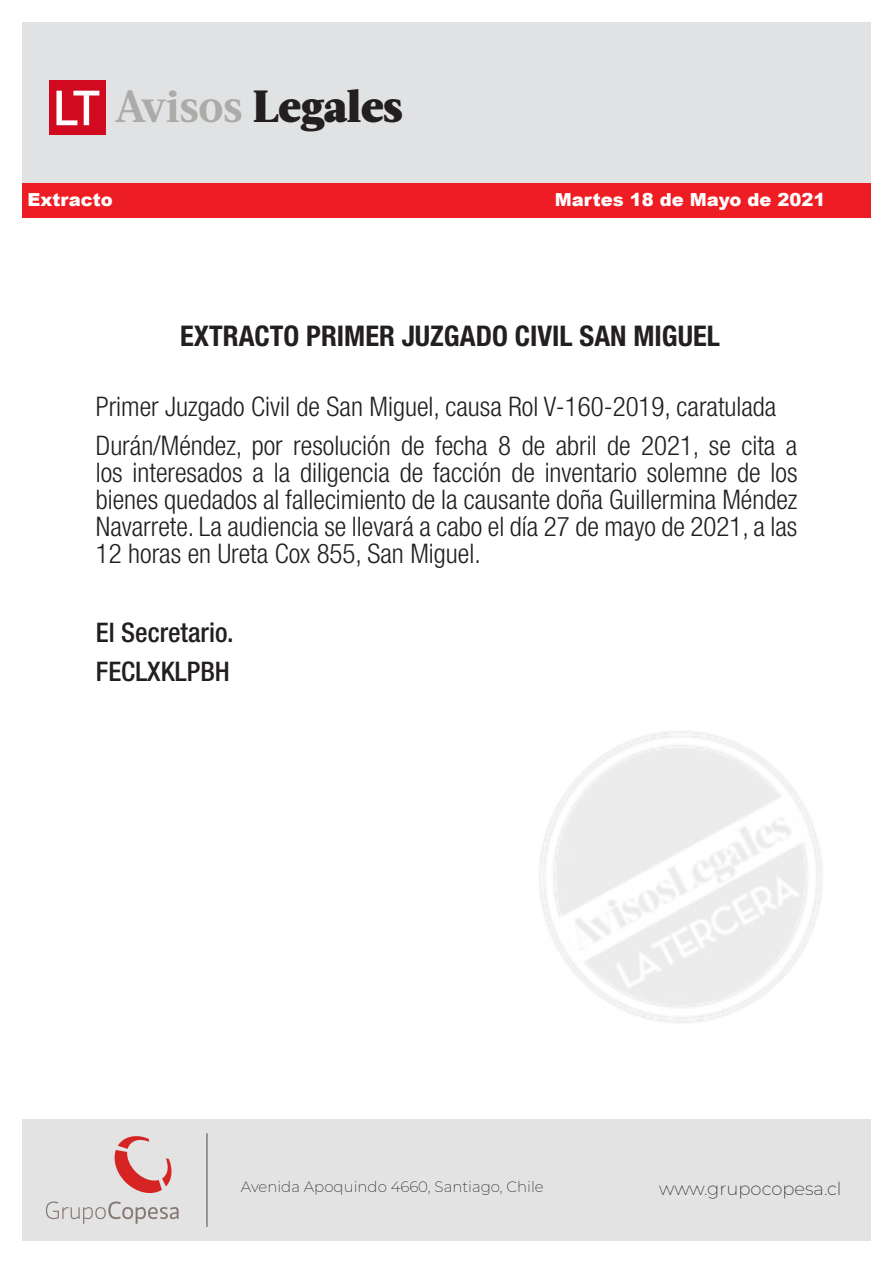
<style>
.page{position:relative;width:893px;height:1263px;background:#fff}
.page>*{position:absolute;margin:0;border:0;box-sizing:border-box;transform-origin:0 0}
.t1{font:900 45px "Acta";letter-spacing:-.01em;color:#231f20}
.t2{font:700 condensed 28.5px "Helvetica Neue LT Std";color:#231f20}
.t3{font:300 condensed 27px/27px "Helvetica Neue LT Std";color:#231f20;text-align:justify}
.t4{font:500 condensed 27px "Helvetica Neue LT Std";color:#231f20}
.t5{font:900 18px "Arial";color:#fff}
.t6{font:200 18px "Montserrat";color:#231f20}
.t7{font:200 15px "Montserrat";color:#231f20}
.s1{font-weight:700;color:#ababa8}
</style>
<div class="page">
<div style="left:22px;top:1120px;width:849px;height:121px;background:#e2e3e2"></div>
<div style="left:22px;top:22px;width:849px;height:160px;background:#e1e2e4"></div>
<div style="left:50px;top:81px;width:56px;height:54px;background:#d10a1f"></div>
<svg style="left:56px;top:91px;width:43px;height:34px"></svg>
<div style="left:22px;top:183px;width:849px;height:35px;background:#ee1d23"></div>
<svg style="left:46px;top:1136px;width:133px;height:88px"></svg>
<hr style="left:206px;top:1133px;width:2px;height:94px;background:#857873">
<h1 class="t1" style="left:115px;top:79px;width:289px"><span class="s1">Avisos</span> Legales</h1>
<p class="t5" style="left:28px;top:187px;width:87px">Extracto</p>
<p class="t5" style="left:555px;top:187px;width:272px">Martes 18 de Mayo de 2021</p>
<p class="t2" style="left:180px;top:318px;width:541px">EXTRACTO PRIMER JUZGADO CIVIL SAN MIGUEL</p>
<p class="t3" style="left:96px;top:393px;width:682px">Primer Juzgado Civil de San Miguel, causa Rol V-160-2019, caratulada</p>
<p class="t3" style="left:96px;top:432px;width:703px">Durán/Méndez, por resolución de fecha 8 de abril de 2021, se cita a los interesados a la diligencia de facción de inventario solemne de los bienes quedados al fallecimiento de la causante doña Guillermina Méndez Navarrete. La audiencia se llevará a cabo el día 27 de mayo de 2021, a las 12 horas en Ureta Cox 855, San Miguel.</p>
<p class="t4" style="left:96px;top:616px;width:139px">El Secretario.</p>
<p class="t4" style="left:96px;top:655px;width:136px">FECLXKLPBH</p>
<p class="t7" style="left:241px;top:1177px;width:304px">Avenida Apoquindo 4660, Santiago, Chile</p>
<p class="t6" style="left:659px;top:1177px;width:184px">www.grupocopesa.cl</p>
</div>
